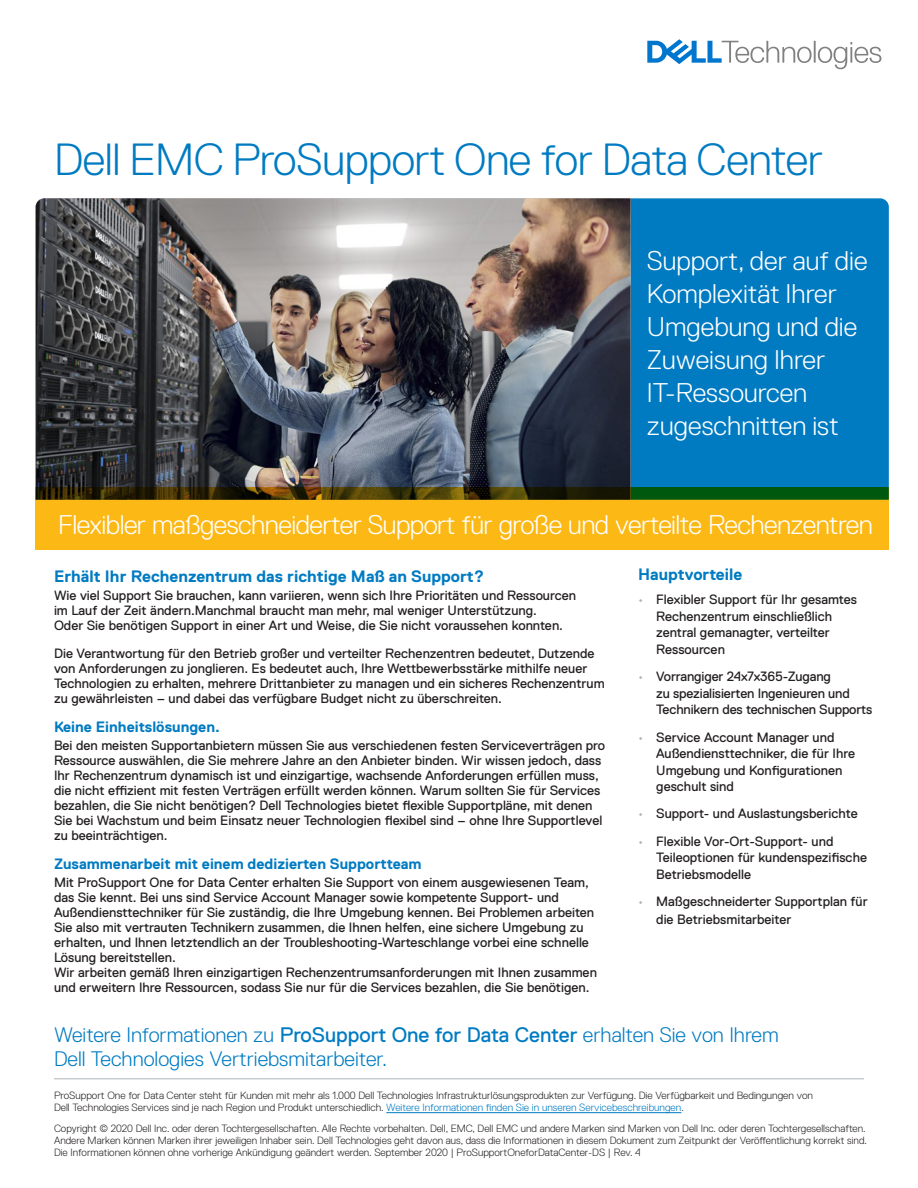
<style>
.page{position:relative;width:918px;height:1188px;background:#fff}
.page>*{position:absolute;margin:0;border:0;box-sizing:border-box;transform-origin:0 0}
.Document_Title{font:300 45px "Dell Replica";letter-spacing:-.01em;color:#007bc2}
.Sidebar_blue_box_cop{font:300 27px/33px "Dell Replica";color:#fff}
.Document_Subtitle{font:300 27px "Dell Replica";letter-spacing:-.02em;color:#fff}
.Body_Heading{font:300 21px/24px "Dell Replica";color:#007bc2}
.Body_Heading-2{font:700 16.5px "Dell Replica";color:#007bc2}
.Body_Copy{font:700 16.5px "Dell Replica";color:#007bc2}
.Body_Heading-3{font:700 15px "Dell Replica";color:#007bc2}
.Body_Copy-2{font:13.5px/15px "Dell Replica";color:#231f20}
.t1{font:300 10.5px/12px "Dell Replica";color:#231f20}
.s1{color:#aeb3b8}
.s2{font-weight:400}
.s3{color:#007bc2}
</style>
<div class="page">
<hr style="left:54px;top:1078px;width:810px;height:1px;background:#aeb3b8">
<hr style="left:386px;top:1112px;width:295px;height:1px;background:#007bc2">
<div style="left:631px;top:198px;width:258px;height:289px;background:#007bc2"></div>
<img style="left:36px;top:198px;width:595px;height:289px">
<svg style="left:36px;top:487px;width:853px;height:63px;background:#d09e11"></svg>
<svg style="left:647px;top:39px;width:234px;height:30px"></svg>
<p class="Document_Title" style="left:54px;top:135px;width:771px">Dell EMC ProSupport One for Data Center</p>
<p class="Sidebar_blue_box_cop" style="left:647px;top:244px;width:222px">Support, der auf die<br>Komplexität Ihrer<br>Umgebung und die<br>Zuweisung Ihrer<br>IT-Ressourcen zugeschnitten ist</p>
<p class="Document_Subtitle" style="left:58px;top:509px;width:816px">Flexibler maßgeschneiderter Support für große und verteilte Rechenzentren</p>
<p class="Body_Heading-2" style="left:54px;top:567px;width:432px">Erhält Ihr Rechenzentrum das richtige Maß an Support?</p>
<p class="Body_Copy-2" style="left:54px;top:588px;width:524px">Wie viel Support Sie brauchen, kann variieren, wenn sich Ihre Prioritäten und Ressourcen im Lauf der Zeit ändern.Manchmal braucht man mehr, mal weniger Unterstützung.<br>Oder Sie benötigen Support in einer Art und Weise, die Sie nicht voraussehen konnten.</p>
<p class="Body_Copy-2" style="left:54px;top:646px;width:552px">Die Verantwortung für den Betrieb großer und verteilter Rechenzentren bedeutet, Dutzende von Anforderungen zu jonglieren. Es bedeutet auch, Ihre Wettbewerbsstärke mithilfe neuer Technologien zu erhalten, mehrere Drittanbieter zu managen und ein sicheres Rechenzentrum zu gewährleisten – und dabei das verfügbare Budget nicht zu überschreiten.</p>
<p class="Body_Heading-3" style="left:54px;top:719px;width:167px">Keine Einheitslösungen.</p>
<p class="Body_Copy-2" style="left:54px;top:738px;width:553px">Bei den meisten Supportanbietern müssen Sie aus verschiedenen festen Serviceverträgen pro Ressource auswählen, die Sie mehrere Jahre an den Anbieter binden. Wir wissen jedoch, dass Ihr Rechenzentrum dynamisch ist und einzigartige, wachsende Anforderungen erfüllen muss, die nicht effizient mit festen Verträgen erfüllt werden können. Warum sollten Sie für Services bezahlen, die Sie nicht benötigen? Dell Technologies bietet flexible Supportpläne, mit denen Sie bei Wachstum und beim Einsatz neuer Technologien flexibel sind – ohne Ihre Supportlevel zu beeinträchtigen.</p>
<p class="Body_Heading-3" style="left:54px;top:856px;width:369px">Zusammenarbeit mit einem dedizierten Supportteam</p>
<p class="Body_Copy-2" style="left:54px;top:875px;width:542px">Mit ProSupport One for Data Center erhalten Sie Support von einem ausgewiesenen Team, das Sie kennt. Bei uns sind Service Account Manager sowie kompetente Support- und Außendiensttechniker für Sie zuständig, die Ihre Umgebung kennen. Bei Problemen arbeiten Sie also mit vertrauten Technikern zusammen, die Ihnen helfen, eine sichere Umgebung zu erhalten, und Ihnen letztendlich an der Troubleshooting-Warteschlange vorbei eine schnelle Lösung bereitstellen.</p>
<p class="Body_Copy-2" style="left:54px;top:965px;width:544px">Wir arbeiten gemäß Ihren einzigartigen Rechenzentrumsanforderungen mit Ihnen zusammen und erweitern Ihre Ressourcen, sodass Sie nur für die Services bezahlen, die Sie benötigen.</p>
<p class="Body_Copy" style="left:638px;top:566px;width:106px">Hauptvorteile</p>
<p class="Body_Copy-2" style="left:656px;top:592px;width:202px;line-height:16.5px;text-indent:-18px"><span class="s1">•</span> Flexibler Support für Ihr gesamtes<br>Rechenzentrum einschließlich zentral gemanagter, verteilter<br>Ressourcen</p>
<p class="Body_Copy-2" style="left:656px;top:668px;width:218px;line-height:16.5px;text-indent:-18px"><span class="s1">•</span> Vorrangiger 24x7x365-Zugang<br>zu spezialisierten Ingenieuren und<br>Technikern des technischen Supports</p>
<p class="Body_Copy-2" style="left:656px;top:729px;width:200px;line-height:16.5px;text-indent:-18px"><span class="s1">•</span> Service Account Manager und<br>Außendiensttechniker, die für Ihre<br>Umgebung und Konfigurationen geschult sind</p>
<p class="Body_Copy-2" style="left:638px;top:806px;width:221px"><span class="s1">•</span> Support- und Auslastungsberichte</p>
<p class="Body_Copy-2" style="left:656px;top:833px;width:212px;line-height:16.5px;text-indent:-18px"><span class="s1">•</span> Flexible Vor-Ort-Support- und<br>Teileoptionen für kundenspezifische<br>Betriebsmodelle</p>
<p class="Body_Copy-2" style="left:656px;top:892px;width:213px;line-height:18px;text-indent:-18px"><span class="s1">•</span> Maßgeschneiderter Supportplan für die Betriebsmitarbeiter</p>
<p class="Body_Heading" style="left:54px;top:1023px;width:726px">Weitere Informationen zu <span class="s2">ProSupport One for Data Center</span> erhalten Sie von Ihrem<br>Dell Technologies Vertriebsmitarbeiter.</p>
<p class="t1" style="left:54px;top:1090px;width:760px">ProSupport One for Data Center steht für Kunden mit mehr als 1.000 Dell Technologies Infrastrukturlösungsprodukten zur Verfügung. Die Verfügbarkeit und Bedingungen von<br>Dell Technologies Services sind je nach Region und Produkt unterschiedlich. <span class="s3">Weitere Informationen finden Sie in unseren Servicebeschreibungen</span>.</p>
<p class="t1" style="left:54px;top:1122px;width:815px">Copyright © 2020 Dell Inc. oder deren Tochtergesellschaften. Alle Rechte vorbehalten. Dell, EMC, Dell EMC und andere Marken sind Marken von Dell Inc. oder deren Tochtergesellschaften.<br>Andere Marken können Marken ihrer jeweiligen Inhaber sein. Dell Technologies geht davon aus, dass die Informationen in diesem Dokument zum Zeitpunkt der Veröffentlichung korrekt sind.<br>Die Informationen können ohne vorherige Ankündigung geändert werden. September 2020 | ProSupportOneforDataCenter-DS | Rev. 4</p>
</div>
